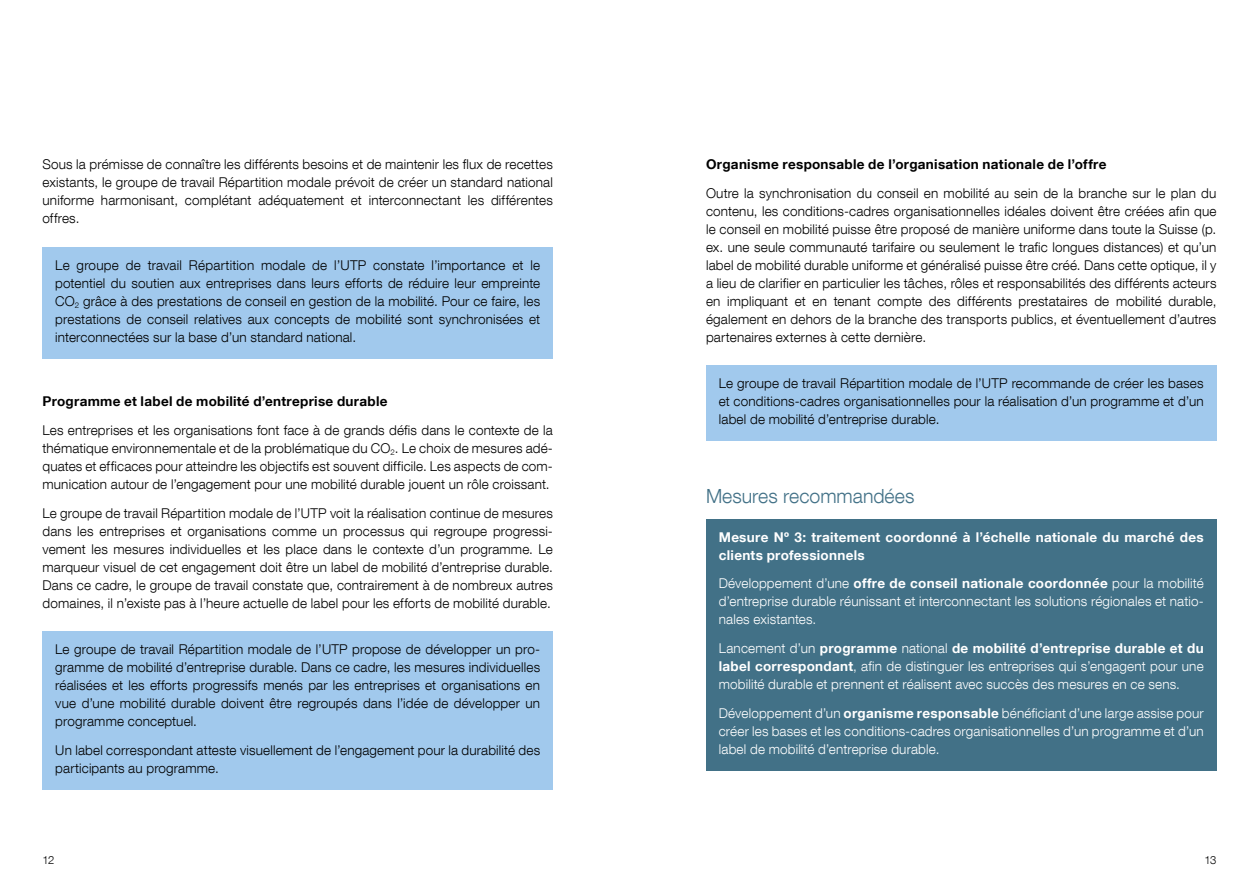
<style>
.page{position:relative;width:1259px;height:893px;background:#fff}
.page>*{position:absolute;margin:0;border:0;box-sizing:border-box;transform-origin:0 0}
._3_untertitel{font:300 19.5px "Helvetica Neue LT Com";color:#427187}
.Grundschrift_f_ohne{font:300 13.5px/18px "Helvetica Neue LT Com";letter-spacing:.01em;color:#000;text-align:justify}
.kastentext_FR{font:300 13.5px/18px "Helvetica Neue LT Com";letter-spacing:.01em;color:#000;text-align:justify}
.kastentext-dunkel{font:300 13.5px/18px "Helvetica Neue LT Com";letter-spacing:.01em;color:#fff;text-align:justify}
.Grundschrift_f{font:300 13.5px/18px "Helvetica Neue LT Com";letter-spacing:.01em;color:#000;text-align:justify}
.Grundschrift_f-2{font:700 13.5px "Helvetica Neue LT Com";letter-spacing:.02em;color:#000}
.kastentext-dunkel-2{font:700 13.5px/18px "Helvetica Neue LT Com";letter-spacing:.02em;color:#fff}
.t1{font:300 11.25px "Helvetica Neue LT Com";color:#000}
.s1{font-weight:700}
</style>
<div class="page">
<div style="left:43px;top:247px;width:510px;height:111px;background:#a1c9ed"></div>
<div style="left:43px;top:632px;width:510px;height:111px;background:#a1c9ed"></div>
<div style="left:43px;top:732px;width:510px;height:57px;background:#a1c9ed"></div>
<div style="left:706px;top:366px;width:510px;height:75px;background:#a1c9ed"></div>
<div style="left:706px;top:519px;width:510px;height:57px;background:#427187"></div>
<div style="left:706px;top:566px;width:510px;height:75px;background:#427187"></div>
<div style="left:706px;top:630px;width:510px;height:75px;background:#427187"></div>
<div style="left:706px;top:695px;width:510px;height:75px;background:#427187"></div>
<p class="Grundschrift_f_ohne" style="left:43px;top:155px;width:512px">Sous la prémisse de connaître les différents besoins et de maintenir les flux de recettes existants, le groupe de travail Répartition modale prévoit de créer un standard national uniforme harmonisant, complétant adéquatement et interconnectant les différentes offres.</p>
<p class="kastentext_FR" style="left:55px;top:256px;width:486px">Le groupe de travail Répartition modale de l’UTP constate l’importance et le potentiel du soutien aux entreprises dans leurs efforts de réduire leur empreinte CO<sub>2</sub> grâce à des prestations de conseil en gestion de la mobilité. Pour ce faire, les prestations de conseil relatives aux concepts de mobilité sont synchronisées et interconnectées sur la base d’un standard national.</p>
<p class="Grundschrift_f-2" style="left:43px;top:393px;width:346px">Programme et label de mobilité d’entreprise durable</p>
<p class="Grundschrift_f" style="left:43px;top:421px;width:512px">Les entreprises et les organisations font face à de grands défis dans le contexte de la thématique environnementale et de la problématique du CO<sub>2</sub>. Le choix de mesures adé&shy;quates et efficaces pour atteindre les objectifs est souvent difficile. Les aspects de com&shy;munication autour de l’engagement pour une mobilité durable jouent un rôle croissant.</p>
<p class="Grundschrift_f_ohne" style="left:43px;top:504px;width:512px">Le groupe de travail Répartition modale de l’UTP voit la réalisation continue de mesures dans les entreprises et organisations comme un processus qui regroupe progressi&shy;vement les mesures individuelles et les place dans le contexte d’un programme. Le marqueur visuel de cet engagement doit être un label de mobilité d’entreprise durable.<br>Dans ce cadre, le groupe de travail constate que, contrairement à de nombreux autres domaines, il n’existe pas à l’heure actuelle de label pour les efforts de mobilité durable.</p>
<p class="kastentext_FR" style="left:55px;top:640px;width:486px">Le groupe de travail Répartition modale de l’UTP propose de développer un pro&shy;gramme de mobilité d’entreprise durable. Dans ce cadre, les mesures individuelles réalisées et les efforts progressifs menés par les entreprises et organisations en vue d’une mobilité durable doivent être regroupés dans l’idée de développer un programme conceptuel.</p>
<p class="kastentext_FR" style="left:55px;top:741px;width:486px">Un label correspondant atteste visuellement de l’engagement pour la durabilité des participants au programme.</p>
<p class="Grundschrift_f-2" style="left:706px;top:156px;width:402px">Organisme responsable de l’organisation nationale de l’offre</p>
<p class="Grundschrift_f_ohne" style="left:706px;top:184px;width:512px">Outre la synchronisation du conseil en mobilité au sein de la branche sur le plan du contenu, les conditions-cadres organisationnelles idéales doivent être créées afin que le conseil en mobilité puisse être proposé de manière uniforme dans toute la Suisse (p. ex. une seule communauté tarifaire ou seulement le trafic longues distances) et qu’un label de mobilité durable uniforme et généralisé puisse être créé. Dans cette optique, il y a lieu de clarifier en particulier les tâches, rôles et responsabilités des différents acteurs en impliquant et en tenant compte des différents prestataires de mobilité durable, également en dehors de la branche des transports publics, et éventuellement d’autres partenaires externes à cette dernière.</p>
<p class="kastentext_FR" style="left:719px;top:374px;width:486px">Le groupe de travail Répartition modale de l’UTP recommande de créer les bases et conditions-cadres organisationnelles pour la réalisation d’un programme et d’un label de mobilité d’entreprise durable.</p>
<p class="_3_untertitel" style="left:706px;top:484px;width:210px">Mesures recommandées</p>
<p class="kastentext-dunkel-2" style="left:719px;top:527px;width:486px">Mesure Nº 3: traitement coordonné à l’échelle nationale du marché des clients professionnels</p>
<p class="kastentext-dunkel" style="left:719px;top:574px;width:486px">Développement d’une <span class="s1">offre de conseil nationale coordonnée</span> pour la mobilité d’entreprise durable réunissant et interconnectant les solutions régionales et natio&shy;nales existantes.</p>
<p class="kastentext-dunkel" style="left:719px;top:639px;width:486px">Lancement d’un <span class="s1">programme</span> national <span class="s1">de mobilité d’entreprise durable et du label correspondant</span>, afin de distinguer les entreprises qui s’engagent pour une mobilité durable et prennent et réalisent avec succès des mesures en ce sens.</p>
<p class="kastentext-dunkel" style="left:719px;top:703px;width:486px">Développement d’un <span class="s1">organisme responsable</span> bénéficiant d’une large assise pour créer les bases et les conditions-cadres organisationnelles d’un programme et d’un label de mobilité d’entreprise durable.</p>
<p class="t1" style="left:43px;top:853px;width:13px">12</p>
<p class="t1" style="left:1204px;top:853px;width:13px">13</p>
</div>
